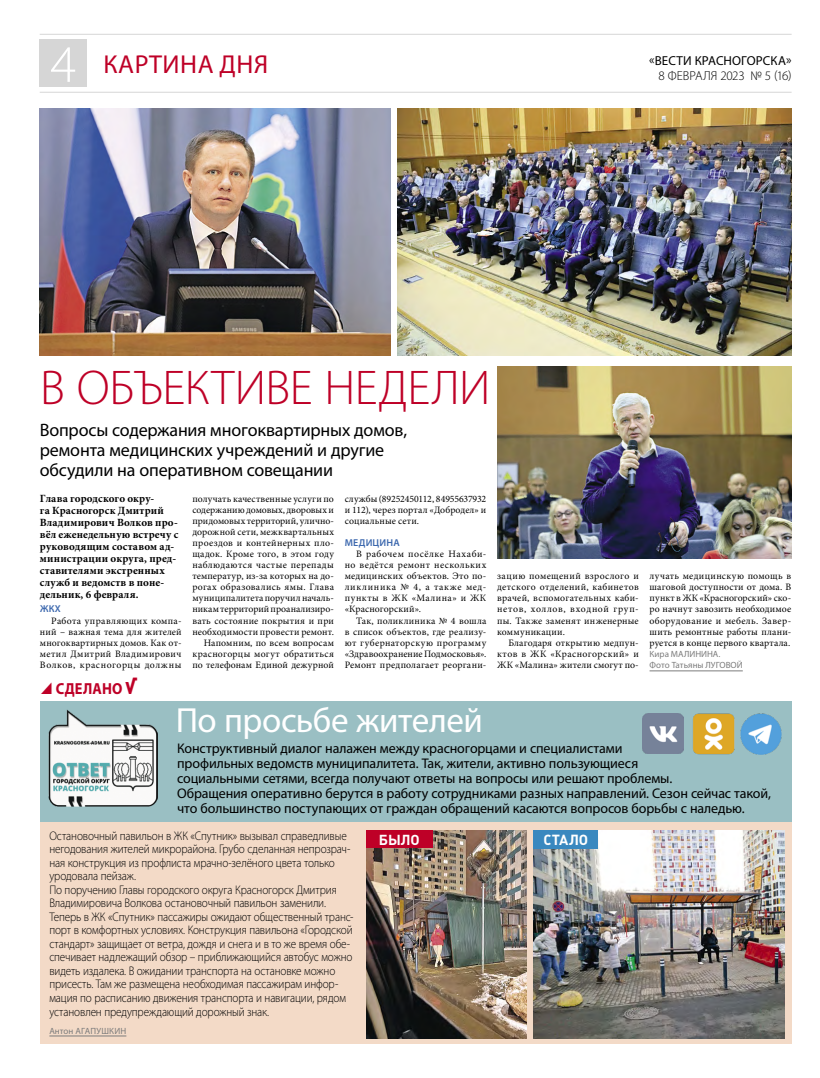
<style>
.page{position:relative;width:820px;height:1078px;background:#fff}
.page>*{position:absolute;margin:0;border:0;box-sizing:border-box;transform-origin:0 0}
.t1{font:300 53px "Myriad Pro";color:#fff}
.t2{font:300 49px "Myriad Pro";letter-spacing:-.01em;color:#be0027}
.t3{font:35px "Myriad Pro";letter-spacing:-.015em;color:#fff}
.t4{font:26px "Myriad Pro";letter-spacing:.02em;color:#be0027}
.t5{font:18px/20px "Myriad Pro";letter-spacing:-.01em;color:#000}
.t6{font:700 16px "Myriad Pro";letter-spacing:.015em;color:#be0027;scale:.9 1}
.t7{font:700 14.5px "Plumb";letter-spacing:.005em;color:#fff}
.t8{font:700 14.3px "Plumb";color:#fff}
.t9{font:14px/15px "Myriad Pro";letter-spacing:-.01em;color:#000}
.t10{font:13px "Myriad Pro";letter-spacing:.01em;color:#000}
.t11{font:300 13px "Myriad Pro";letter-spacing:-.005em;color:#000}
.t12{font:300 12.5px/13.5px "Myriad Pro";letter-spacing:-.01em;color:#000;scale:.9 1}
.t13{font:700 11px/12px "Minion Pro";letter-spacing:.015em;color:#000}
.t14{font:600 10px "Myriad Pro";letter-spacing:.02em;color:#3c68ae}
.t15{font:9.8px/11.1px "Minion Pro";letter-spacing:.02em;color:#000;text-align:justify}
.t16{font:9px/11.1px "Myriad Pro";letter-spacing:.005em;color:#7c7c7c}
.s1{font-family:"Plumb C";font-size:23px}
</style>
<div class="page">
<hr style="left:40px;top:92px;width:751px;height:1px;background:#d6d6d6">
<hr style="left:40px;top:34px;width:751px;height:1px;background:#d6d6d6">
<div style="left:40px;top:40px;width:47px;height:47px;background:#d6d6d6"></div>
<div style="left:40px;top:788px;width:750px;height:255px;background:#f3dac7"></div>
<div style="left:40px;top:700px;width:750px;height:121px;background:#9abfc3"></div>
<img style="left:49px;top:709px;width:108px;height:97px">
<img style="left:642px;top:713px;width:40px;height:40px">
<img style="left:692px;top:713px;width:90px;height:42px">
<hr style="left:49px;top:1035px;width:77px;height:1px;background:#7c7c7c">
<hr style="left:649px;top:670px;width:93px;height:1px;background:#7c7c7c">
<img style="left:40px;top:109px;width:350px;height:246px">
<img style="left:397px;top:109px;width:393px;height:246px">
<img style="left:497px;top:366px;width:294px;height:192px">
<img style="left:533px;top:830px;width:250px;height:208px">
<img style="left:366px;top:830px;width:160px;height:208px">
<div style="left:366px;top:830px;width:66px;height:18px;background:#be0027"></div>
<div style="left:533px;top:830px;width:65px;height:18px;background:#3988bf"></div>
<h1 class="t1" style="left:50px;top:32px;width:27px">4</h1>
<h3 class="t10" style="left:649px;top:53px;width:144px">«ВЕСТИ КРАСНОГОРСКА»</h3>
<h3 class="t4" style="left:103px;top:48px;width:166px">КАРТИНА ДНЯ</h3>
<h3 class="t11" style="left:658px;top:68px;width:135px">8 ФЕВРАЛЯ 2023 № 5 (16)</h3>
<h2 class="t2" style="left:40px;top:357px;width:451px">В ОБЪЕКТИВЕ НЕДЕЛИ</h2>
<h3 class="t5" style="left:40px;top:419px;width:369px">Вопросы содержания многоквартирных домов, ремонта медицинских учреждений и другие обсудили на оперативном совещании</h3>
<p class="t13" style="left:40px;top:492px;width:140px">Глава городского окру-<br>га Красногорск Дмитрий<br>Владимирович Волков про&shy;вёл еженедельную встречу с руководящим составом ад&shy;министрации округа, пред&shy;ставителями экстренных служб и ведомств в поне&shy;дельник, 6 февраля.</p>
<p class="t14" style="left:40px;top:602px;width:22px">ЖКХ</p>
<p class="t15" style="left:40px;top:614px;width:143px;text-indent:11px">Работа управляющих компа&shy;ний – важная тема для жителей многоквартирных домов. Как от&shy;метил Дмитрий Владимирович Волков, красногорцы должны</p>
<h3 class="t6" style="left:56px;top:677px;width:93px">СДЕЛАНО <span class="s1">√</span></h3>
<p class="t15" style="left:192px;top:493px;width:143px;text-align:right">получать качественные услуги по содержанию домовых, дворовых и придомовых территорий, улично&shy;дорожной сети, межквартальных проездов и контейнерных пло&shy;щадок. Кроме того, в этом году наблюдаются частые перепады температур, из-за которых на до&shy;рогах образовались ямы. Глава муниципалитета поручил началь&shy;никам территорий проанализиро&shy;вать состояние покрытия и при необходимости провести ремонт.<br>Напомним, по всем вопросам красногорцы могут обратиться по телефонам Единой дежурной</p>
<p class="t15" style="left:344px;top:493px;width:143px">службы (89252450112, 84955637932 и 112), через портал «Добродел» и социальные сети.</p>
<p class="t14" style="left:345px;top:536px;width:56px">МЕДИЦИНА</p>
<p class="t15" style="left:344px;top:548px;width:143px;text-indent:11px">В рабочем посёлке Нахаби&shy;но ведётся ремонт нескольких медицинских объектов. Это по&shy;ликлиника № 4, а также мед&shy;пункты в ЖК «Малина» и ЖК «Красногорский».</p>
<p class="t15" style="left:344px;top:614px;width:143px;text-indent:11px">Так, поликлиника № 4 вошла в список объектов, где реализу&shy;ют губернаторскую программу «Здравоохранение Подмосковья».<br>Ремонт предполагает реоргани-</p>
<h3 class="t3" style="left:176px;top:698px;width:309px">По просьбе жителей</h3>
<p class="t15" style="left:497px;top:570px;width:143px">зацию помещений взрослого и детского отделений, кабинетов врачей, вспомогательных каби&shy;нетов, холлов, входной груп&shy;пы. Также заменят инженерные коммуникации.</p>
<p class="t15" style="left:497px;top:637px;width:143px;text-indent:11px">Благодаря открытию медпун&shy;ктов в ЖК «Красногорский» и ЖК «Малина» жители смогут по-</p>
<p class="t15" style="left:649px;top:570px;width:143px">лучать медицинскую помощь в шаговой доступности от дома. В пункт в ЖК «Красногорский» ско&shy;ро начнут завозить необходимое оборудование и мебель. Завер&shy;шить ремонтные работы плани&shy;руется в конце первого квартала.</p>
<p class="t16" style="left:649px;top:648px;width:95px">Кира МАЛИНИНА.<br>Фото Татьяны ЛУГОВОЙ</p>
<p class="t9" style="left:177px;top:740px;width:595px">Конструктивный диалог налажен между красногорцами и специалистами<br>профильных ведомств муниципалитета. Так, жители, активно пользующиеся<br>социальными сетями, всегда получают ответы на вопросы или решают проблемы.<br>Обращения оперативно берутся в работу сотрудниками разных направлений. Сезон сейчас такой, что большинство поступающих от граждан обращений касаются вопросов борьбы с наледью.</p>
<p class="t12" style="left:49px;top:828px;width:339px">Остановочный павильон в ЖК «Спутник» вызывал справедливые негодования жителей микрорайона. Грубо сделанная непрозрач&shy;ная конструкция из профлиста мрачно-зелёного цвета только уродовала пейзаж.<br>По поручению Главы городского округа Красногорск Дмитрия Владимировича Волкова остановочный павильон заменили.<br>Теперь в ЖК «Спутник» пассажиры ожидают общественный транс&shy;порт в комфортных условиях. Конструкция павильона «Городской стандарт» защищает от ветра, дождя и снега и в то же время обе&shy;спечивает надлежащий обзор – приближающийся автобус можно видеть издалека. В ожидании транспорта на остановке можно присесть. Там же размещена необходимая пассажирам инфор&shy;мация по расписанию движения транспорта и навигации, рядом установлен предупреждающий дорожный знак.</p>
<p class="t16" style="left:49px;top:1024px;width:78px">Антон АГАПУШКИН</p>
<h3 class="t8" style="left:379px;top:831px;width:42px">БЫЛО</h3>
<h3 class="t7" style="left:543px;top:831px;width:46px">СТАЛО</h3>
</div>
